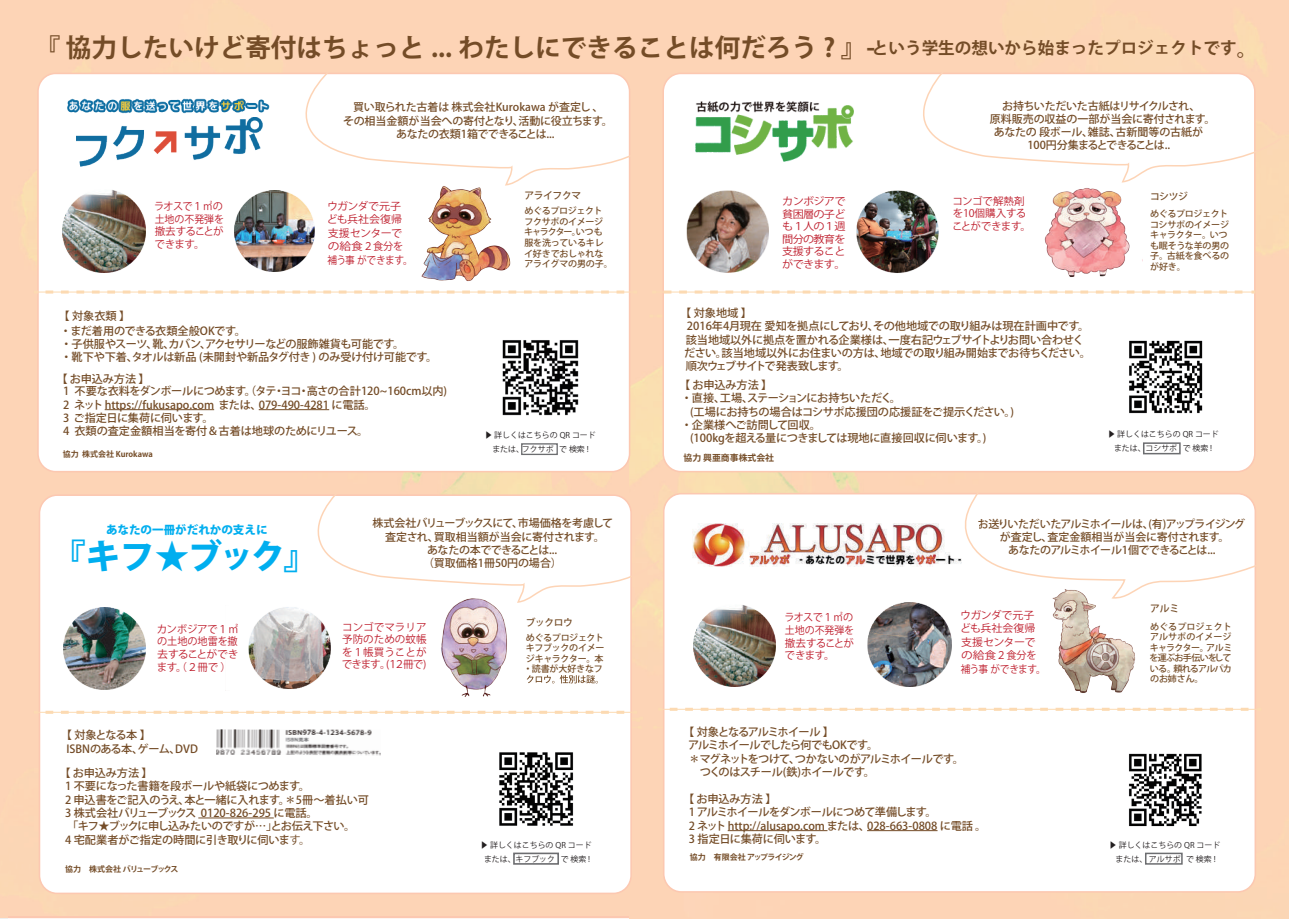
<style>
.page{position:relative;width:1289px;height:919px;background:#fff}
.page>*{position:absolute;margin:0;border:0;box-sizing:border-box;transform-origin:0 0}
.t1{font:800 34.5px "Koz Go Pr 6 N";color:#00aeef}
.t2{font:700 25.5px "Koz Go Pr 6 N";color:#744c27}
.t3{font:800 11.55px "Koz Go Pr 6 N";color:#00aeef}
.t4{font:500 11.1px/13.4px "Koz Go Pr 6 N";letter-spacing:-.02em;color:#744c27}
.t5{font:500 11.1px "Koz Go Pr 6 N";letter-spacing:-.06em;color:#744c27}
.t6{font:500 11.1px "Koz Go Pr 6 N";letter-spacing:-.07em;color:#744c27}
.t7{font:500 11.1px "Koz Go Pr 6 N";letter-spacing:-.055em;color:#744c27}
.t8{font:500 11.1px "Koz Go Pr 6 N";letter-spacing:-.08em;color:#744c27}
.t9{font:500 11.1px "Koz Go Pr 6 N";letter-spacing:-.1em;color:#744c27}
.t10{font:500 10.95px/13.2px "Koz Go Pr 6 N";letter-spacing:-.02em;color:#744c27;text-align:center}
.t11{font:500 10.95px "Koz Go Pr 6 N";letter-spacing:-.06em;color:#744c27}
.t12{font:500 10.95px "Koz Go Pr 6 N";letter-spacing:-.08em;color:#744c27}
.t13{font:500 10.95px "Koz Go Pr 6 N";color:#744c27}
.t14{font:500 10.95px "Koz Go Pr 6 N";letter-spacing:-.085em;color:#744c27}
.t15{font:10.5px/12.6px "Koz Go Pr 6 N";letter-spacing:-.03em;color:#be1d2c;text-align:justify}
.t16{font:10.5px/13.5px "Koz Go Pr 6 N";letter-spacing:-.03em;color:#be1d2c;scale:1.04 1}
.t17{font:10.5px/12.6px "Koz Go Pr 6 N";letter-spacing:-.03em;color:#be1d2c;text-align:justify;scale:.96 1}
.t18{font:10.5px/12.6px "Koz Go Pr 6 N";letter-spacing:-.03em;color:#be1d2c;text-align:justify;scale:1.06 1}
.t19{font:500 9.75px "Koz Go Pr 6 N";letter-spacing:-.04em;color:#744c27}
.t20{font:500 9px/10.5px "Koz Go Pr 6 N";letter-spacing:-.035em;color:#744c27}
.t21{font:700 8.85px "Koz Go Pr 6 N";color:#744c27}
.t22{font:7.95px/13.8px "Koz Go Pr 6 N";color:#231f20;text-align:center}
.t23{font:700 7.95px "Koz Go Pr 6 N";letter-spacing:-.11em;color:#744c27}
.t24{font:700 7.95px "Koz Go Pr 6 N";letter-spacing:-.09em;color:#744c27}
.t25{font:700 7.95px "Koz Go Pr 6 N";color:#744c27}
.s1{font-size:16.5px}
.s2{font-size:21px}
.s3{font-weight:400}
</style>
<div class="page">
<svg style="left:685px;top:290px;width:426px;height:3px"></svg>
<svg style="left:970px;top:707px;width:141px;height:3px"></svg>
<svg style="left:34px;top:710px;width:4px;height:3px"></svg>
<svg style="left:44px;top:710px;width:437px;height:4px"></svg>
<svg style="left:34px;top:290px;width:4px;height:3px"></svg>
<svg style="left:46px;top:290px;width:345px;height:3px"></svg>
<img style="left:67px;top:98px;width:203px;height:16px">
<img style="left:76px;top:117px;width:186px;height:49px">
<hr style="left:198px;top:817px;width:76px;height:1px;background:#744c27">
<img style="left:695px;top:101px;width:85px;height:54px">
<img style="left:1052px;top:599px;width:59px;height:94px">
<img style="left:441px;top:603px;width:40px;height:94px">
<img style="left:428px;top:186px;width:64px;height:39px">
<hr style="left:105px;top:409px;width:109px;height:1px;background:#744c27">
<hr style="left:259px;top:409px;width:70px;height:1px;background:#744c27">
<img style="left:1044px;top:188px;width:82px;height:89px">
<img style="left:391px;top:225px;width:294px;height:253px">
<img style="left:1111px;top:230px;width:177px;height:34px">
<img style="left:1111px;top:264px;width:177px;height:654px">
<img style="left:481px;top:335px;width:489px;height:583px">
<img style="left:63px;top:190px;width:82px;height:82px">
<img style="left:248px;top:607px;width:83px;height:82px">
<img style="left:64px;top:607px;width:81px;height:82px">
<img style="left:659px;top:166px;width:110px;height:109px">
<img style="left:856px;top:190px;width:83px;height:83px">
<img style="left:234px;top:191px;width:165px;height:80px">
<img style="left:778px;top:602px;width:173px;height:84px">
<img style="left:693px;top:604px;width:82px;height:82px">
<img style="left:216px;top:729px;width:165px;height:26px">
<img style="left:692px;top:523px;width:267px;height:43px">
<svg style="left:297px;top:61px;width:361px;height:125px"></svg>
<svg style="left:780px;top:0;width:502px;height:183px"></svg>
<svg style="left:309px;top:478px;width:352px;height:125px"></svg>
<svg style="left:959px;top:489px;width:301px;height:110px"></svg>
<h2 class="t2" style="left:35px;top:34px;width:1224px">『 協力したいけど寄付はちょっと ... わたしにできることは何だろう ? 』-<span class="s1">という学生の想いから始まったプロジェクトです</span><span class="s2">。</span></h2>
<p class="t10" style="left:343px;top:101px;width:271px">買い取られた古着は 株式会社Kurokawa が査定し、<br>その相当金額が当会への寄付となり、活動に役立ちます。あなたの衣類1箱でできることは...</p>
<p class="t11" style="left:1002px;top:100px;width:199px">お持ちいただいた古紙はリサイクルされ、</p>
<p class="t10" style="left:989px;top:112px;width:227px">原料販売の収益の一部が当会に寄付されます。</p>
<p class="t10" style="left:993px;top:126px;width:211px">あなたの段ボール、雑誌、古新聞等の古紙が</p>
<p class="t14" style="left:1027px;top:139px;width:144px">100円分集まるとできることは..</p>
<p class="t19" style="left:524px;top:189px;width:58px">アライフクマ</p>
<p class="t20" style="left:524px;top:206px;width:107px">めぐるプロジェクト　　　フクサポのイメージ<br>キャラクター。いつも<br>服を洗っているキレ<br>イ好きでおしゃれな<br>アライグマの男の子。</p>
<p class="t17" style="left:154px;top:200px;width:74px">ラオスで１㎡の土地の不発弾を撤去することができます。</p>
<p class="t16" style="left:327px;top:199px;width:84px">ウガンダで元子ども兵社会復帰支援センターでの給食２食分を補う事 ができます。</p>
<p class="t18" style="left:782px;top:195px;width:61px">カンボジアで貧困層の子ども１人の１週間分の教育を支援することができます。</p>
<p class="t15" style="left:952px;top:194px;width:80px;text-align:left">コンゴで解熱剤を10個購入することができます。</p>
<p class="t19" style="left:1149px;top:191px;width:40px">コシツジ</p>
<p class="t20" style="left:1149px;top:209px;width:81px">めぐるプロジェクトコシサポのイメージキャラクター。いつも眠そうな羊の男の子。古紙を食べるのが好き。</p>
<p class="t4" style="left:58px;top:308px;width:189px;line-height:15px">【 対象衣類】<br>・まだ着用のできる衣類全般OKです。</p>
<p class="t4" style="left:61px;top:337px;width:378px">・子供服やスーツ、靴、カバン、アクセサリーなどの服飾雑貨も可能です。<br>・靴下や下着、タオルは新品 (未開封や新品タグ付き ) のみ受け付け可能です。</p>
<p class="t4" style="left:63px;top:384px;width:385px">1 不要な衣料をダンボールにつめます。（タテ・ヨコ・高さの合計120~160cm以内)<br>2 ネットhttps://fukusapo.com または、079-490-4281 に電話。<br>3 ご指定日に集荷に伺います。<br>4 衣類の査定金額相当を寄付＆古着は地球のためにリユース。</p>
<p class="t4" style="left:56px;top:372px;width:95px">【 お申込み方法】</p>
<p class="t25" style="left:63px;top:450px;width:92px">協力 株式会社 Kurokawa</p>
<p class="t4" style="left:680px;top:306px;width:73px">【対象地域】</p>
<p class="t4" style="left:673px;top:320px;width:417px">　 2016年4月現在 愛知を拠点にしており、その他地域での取り組みは現在計画中です。</p>
<p class="t4" style="left:685px;top:333px;width:400px">該当地域以外に拠点を置かれる企業様は、一度右記ウェブサイトよりお問い合わせく</p>
<p class="t4" style="left:684px;top:346px;width:408px">ださい。該当地域以外にお住まいの方は、地域での取り組み開始までお待ちください。</p>
<p class="t8" style="left:685px;top:360px;width:165px">順次ウェブサイトで発表致します。</p>
<p class="t4" style="left:679px;top:378px;width:95px">【 お申込み方法】</p>
<p class="t5" style="left:681px;top:392px;width:221px">・直接、工場、ステーションにお持ちいただく。</p>
<p class="t4" style="left:674px;top:405px;width:343px">　 (工場にお持ちの場合はコシサポ応援団の応援証をご提示ください。)</p>
<p class="t4" style="left:681px;top:418px;width:141px">・企業様へご訪問して回収。</p>
<p class="t4" style="left:671px;top:432px;width:318px">　 (100kgを超える量につきましては現地に直接回収に伺います。)</p>
<p class="t22" style="left:484px;top:428px;width:113px;text-align:left">▶ 詳しくはこちらの QR コード　または、フクサポ で 検索 !</p>
<p class="t22" style="left:1107px;top:427px;width:113px">▶ 詳しくはこちらの QR コードまたは、コシサポ で 検索 !</p>
<p class="t21" style="left:683px;top:452px;width:92px">協力 興亜商事株式会社</p>
<p class="t3" style="left:106px;top:523px;width:163px">あなたの一冊がだれかの支えに</p>
<h1 class="t1" style="left:51px;top:537px;width:268px">『キフ★ブック』</h1>
<p class="t15" style="left:157px;top:622px;width:83px">カンボジアで１㎡の土地の地雷を撤去することができます。（２冊で）</p>
<p class="t10" style="left:372px;top:517px;width:242px">株式会社バリューブックスにて、市場価格を考慮して査定され、買取相当額が当会に寄付されます。<br>あなたの本でできることは...<br>（買取価格1冊50円の場合）</p>
<p class="t12" style="left:977px;top:518px;width:269px">お送りいただいたアルミホイールは、(有)アップライジング</p>
<p class="t13" style="left:999px;top:531px;width:231px">が査定し、査定金額相当が当会に寄付されます。</p>
<p class="t11" style="left:1008px;top:544px;width:209px">あなたのアルミホイール1個でできることは...</p>
<p class="t15" style="left:342px;top:620px;width:86px">コンゴでマラリア予防のための蚊帳を１帳買うことができます。(１２冊で)</p>
<p class="t19" style="left:526px;top:617px;width:49px">ブックロウ</p>
<p class="t20" style="left:523px;top:632px;width:82px;text-align:justify">めぐるプロジェクトキフブックのイメージキャラクター。本・読書が大好きなフ</p>
<p class="t17" style="left:784px;top:611px;width:74px">ラオスで１㎡の土地の不発弾を撤去することができます。</p>
<p class="t16" style="left:960px;top:608px;width:84px">ウガンダで元子ども兵社会復帰支援センターでの給食２食分を補う事 ができます。</p>
<p class="t19" style="left:1150px;top:603px;width:30px">アルミ</p>
<p class="t20" style="left:1149px;top:621px;width:84px;text-align:justify">めぐるプロジェクトアルサポのイメージキャラクター。アルミを運ぶお手伝いをしている。頼れるアルパカのお姉さん。</p>
<p class="t4" style="left:66px;top:728px;width:144px;text-indent:-6px">【対象となる本】<br>ISBNのある本、ゲーム、DVD　</p>
<p class="t4" style="left:65px;top:766px;width:305px;text-indent:-5px">【お申込み方法】<br>1 不要になった書籍を段ボールや紙袋につめます。<br>2 申込書をご記入のうえ、本と一緒に入れます。＊5冊～着払い可<br>3 株式会社バリューブックス 0120-826-295 に電話。<br>「キフ★ブックに申し込みたいのですが…」とお伝え下さい。<br>4 宅配業者がご指定の時間に引き取りに伺いま<span class="s3">す。</span></p>
<p class="t23" style="left:65px;top:864px;width:115px">協力　株式会社 バリューブックス</p>
<p class="t9" style="left:683px;top:725px;width:152px">【 対象となるアルミホイール 】</p>
<p class="t6" style="left:688px;top:739px;width:192px">アルミホイールでしたら何でもOKです。</p>
<p class="t5" style="left:688px;top:752px;width:277px">＊マグネットをつけて、つかないのがアルミホイールです。</p>
<p class="t7" style="left:699px;top:765px;width:177px">つくのはスチール(鉄)ホイールです。</p>
<p class="t4" style="left:688px;top:792px;width:299px;text-indent:-5px">【 お申込み方法】<br>1 アルミホイールをダンボールにつめて準備します。<br>2 ネットhttp://alusapo.com または、028-663-0808 に電話。<br>3 指定日に集荷に伺います。</p>
<p class="t22" style="left:480px;top:838px;width:113px">▶ 詳しくはこちらの QR コードまたは、キフブック で 検索 !</p>
<p class="t22" style="left:1108px;top:838px;width:113px">▶ 詳しくはこちらの QR コードまたは、 アルサポ で 検索 !</p>
<p class="t22" style="left:1087px;top:838px;width:113px;text-align:left">▶ 詳しくはこちらの QR コード　または、アルサポ で 検索 !</p>
<p class="t24" style="left:690px;top:852px;width:115px">協力　有限会社アップライジング</p>
</div>
